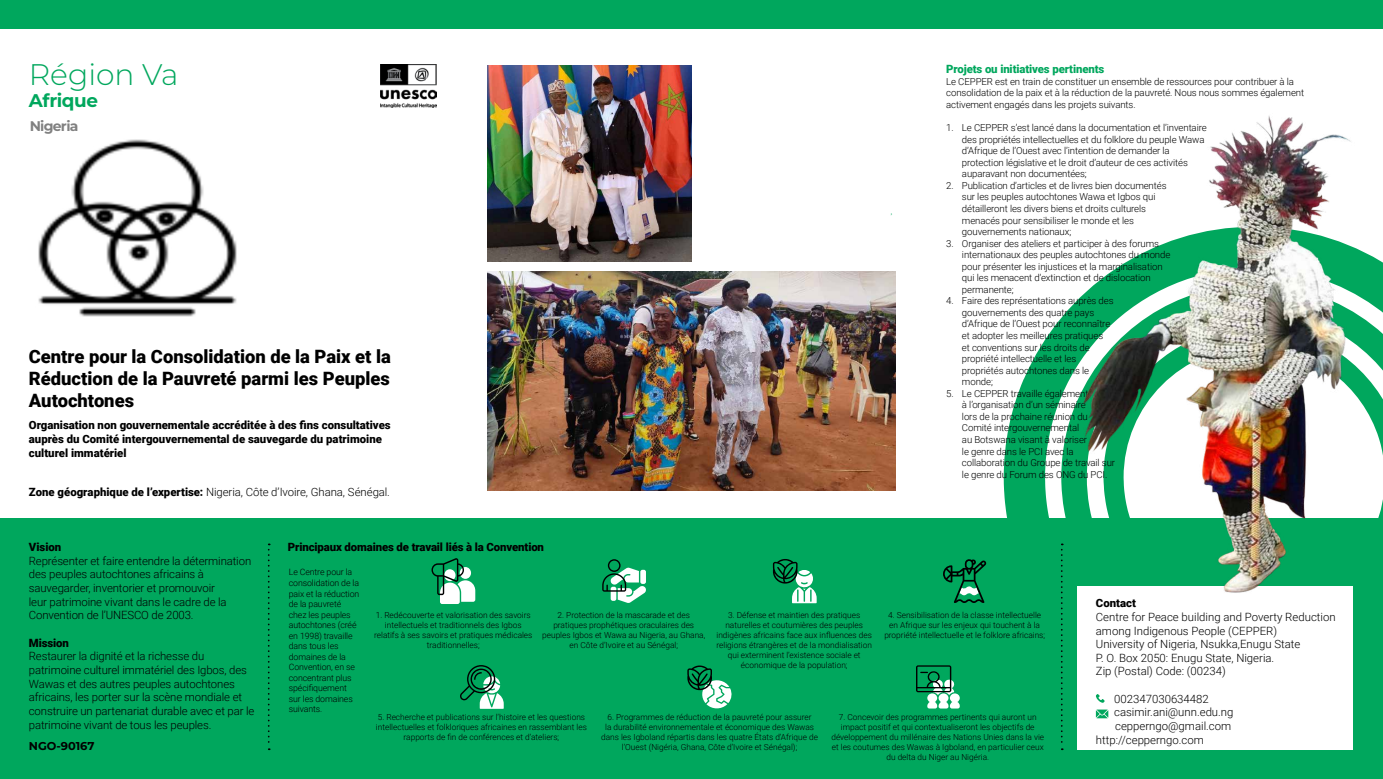
<style>
.page{position:relative;width:1383px;height:779px;background:#fff}
.page>*{position:absolute;margin:0;border:0;box-sizing:border-box;transform-origin:0 0}
.t1{font:300 29.75px "Montserrat";color:#00a75d}
.t2{font:900 18.38px/22.1px "Roboto";color:#000;text-align:justify}
.t3{font:700 18.38px "Montserrat";letter-spacing:-.02em;color:#00a75d}
.t4{font:700 14px "Montserrat";letter-spacing:-.05em;color:#000}
.t5{font:300 11.38px/13.7px "Roboto";letter-spacing:-.01em;color:#000}
.t6{font:900 11.38px/14px "Roboto";color:#000}
.t7{font:900 11.38px "Roboto";letter-spacing:-.01em;color:#00a75d}
.t8{font:700 11.38px "Montserrat";color:#000}
.t9{font:300 9.62px/11.5px "Roboto";letter-spacing:-.01em;color:#000}
.t10{font:300 8.75px/10.5px "Roboto";letter-spacing:-.01em;color:#000}
.t11{font:300 8.31px/10px "Roboto";color:#000;text-align:center}
.s1{font-weight:900}
</style>
<div class="page">
<div style="left:0;top:518px;width:1382px;height:261px;background:#00a75d"></div>
<svg style="left:1003px;top:247px;width:379px;height:480px;fill:#00a75d"></svg>
<div style="left:0;top:0;width:1382px;height:29px;background:#00a75d"></div>
<img style="left:380px;top:65px;width:57px;height:42px">
<svg style="left:268px;top:543px;width:2px;height:207px"></svg>
<svg style="left:1060px;top:543px;width:2px;height:207px"></svg>
<img style="left:487px;top:271px;width:408px;height:220px">
<img style="left:487px;top:66px;width:204px;height:196px">
<div style="left:1077px;top:586px;width:276px;height:164px;background:#fff"></div>
<svg style="left:1096px;top:694px;width:8px;height:9px"></svg>
<svg style="left:1096px;top:709px;width:12px;height:9px"></svg>
<img style="left:38px;top:139px;width:199px;height:178px">
<img style="left:1082px;top:116px;width:272px;height:482px">
<svg style="left:431px;top:558px;width:44px;height:46px"></svg>
<svg style="left:772px;top:559px;width:44px;height:44px"></svg>
<svg style="left:602px;top:559px;width:44px;height:44px"></svg>
<svg style="left:943px;top:559px;width:43px;height:44px"></svg>
<svg style="left:460px;top:665px;width:44px;height:44px"></svg>
<svg style="left:687px;top:665px;width:45px;height:44px"></svg>
<svg style="left:916px;top:665px;width:43px;height:43px"></svg>
<h1 class="t1" style="left:29px;top:55px;width:151px">Région Va</h1>
<h2 class="t3" style="left:29px;top:89px;width:71px">Afrique</h2>
<h3 class="t4" style="left:29px;top:116px;width:51px">Nigeria</h3>
<h2 class="t2" style="left:29px;top:344px;width:364px">Centre pour la Consolidation de la Paix et la Réduction de la Pauvreté parmi les Peuples Autochtones</h2>
<p class="t6" style="left:29px;top:417px;width:363px">Organisation non gouvernementale accréditée à des fins consultatives auprès du Comité intergouvernemental de sauvegarde du patrimoine culturel immatériel</p>
<p class="t5" style="left:29px;top:485px;width:363px"><span class="s1">Zone géographique de l’expertise:</span> Nigeria, Côte d’Ivoire, Ghana, Sénégal.</p>
<p class="t7" style="left:946px;top:61px;width:160px">Projets ou initiatives pertinents</p>
<p class="t9" style="left:946px;top:75px;width:359px">Le CEPPER est en train de constituer un ensemble de ressources pour contribuer à la consolidation de la paix et à la réduction de la pauvreté. Nous nous sommes également activement engagés dans les projets suivants.</p>
<p class="t9" style="left:962px;top:121px;width:246px;text-indent:-16px">1. Le CEPPER s’est lancé dans la documentation et l’inventaire des propriétés intellectuelles et du folklore du peuple Wawa d’Afrique de l’Ouest avec l’intention de demander la protection législative et le droit d’auteur de ces activités auparavant non documentées;</p>
<p class="t9" style="left:962px;top:179px;width:206px;text-indent:-16px">2. Publication d’articles et de livres bien documentés sur les peuples autochtones Wawa et Igbos qui détailleront les divers biens et droits culturels menacés pour sensibiliser le monde et les gouvernements nationaux;</p>
<p class="t9" style="left:962px;top:237px;width:210px;text-indent:-16px">3. Organiser des ateliers et participer à des forums internationaux des peuples autochtones du monde pour présenter les injustices et la marginalisation qui les menacent d’extinction et de dislocation permanente;</p>
<p class="t9" style="left:962px;top:295px;width:153px;text-indent:-16px">4. Faire des représentations auprès des gouvernements des quatre pays d’Afrique de l’Ouest pour reconnaître et adopter les meilleures pratiques<br>et conventions sur les droits de propriété intellectuelle et les propriétés autochtones dans le monde;</p>
<p class="t9" style="left:962px;top:387px;width:155px;text-indent:-16px">5. Le CEPPER travaille également<br>à l’organisation d’un séminaire<br>lors de la prochaine réunion du<br>Comité intergouvernemental<br>au Botswana visant à valoriser<br>le genre dans le PCI avec la collaboration du Groupe de travail sur le genre du Forum des ONG du PCI.</p>
<p class="t6" style="left:29px;top:539px;width:34px">Vision</p>
<p class="t5" style="left:29px;top:553px;width:224px">Représenter et faire entendre la détermination des peuples autochtones africains à sauvegarder, inventorier et promouvoir<br>leur patrimoine vivant dans le cadre de la Convention de l’UNESCO de 2003.</p>
<p class="t6" style="left:29px;top:635px;width:41px">Mission</p>
<p class="t5" style="left:29px;top:649px;width:227px">Restaurer la dignité et la richesse du patrimoine culturel immatériel des Igbos, des Wawas et des autres peuples autochtones africains, les porter sur la scène mondiale et construire un partenariat durable avec et par le patrimoine vivant de tous les peuples.</p>
<p class="t8" style="left:29px;top:738px;width:67px">NGO-90167</p>
<p class="t6" style="left:288px;top:539px;width:257px">Principaux domaines de travail liés à la Convention</p>
<p class="t10" style="left:289px;top:567px;width:72px">Le Centre pour la consolidation de la paix et la réduction de la pauvreté chez les peuples autochtones (créé en 1998) travaille dans tous les domaines de la<br>Convention, en se concentrant plus spécifiquement sur les domaines suivants.</p>
<p class="t11" style="left:374px;top:610px;width:160px">1. Redécouverte et valorisation des savoirs intellectuels et traditionnels des Igbos relatifs à ses savoirs et pratiques médicales traditionnelles;</p>
<p class="t11" style="left:542px;top:610px;width:165px">2. Protection de la mascarade et des pratiques prophétiques oraculaires des peuples Igbos et Wawa au Nigeria, au Ghana, en Côte d’Ivoire et au Sénégal;</p>
<p class="t11" style="left:716px;top:610px;width:157px">3. Défense et maintien des pratiques naturelles et coutumières des peuples indigènes africains face aux influences des religions étrangères et de la mondialisation qui exterminent l’existence sociale et économique de la population;</p>
<p class="t11" style="left:884px;top:610px;width:162px">4. Sensibilisation de la classe intellectuelle en Afrique sur les enjeux qui touchent à la propriété intellectuelle et le folklore africains;</p>
<p class="t11" style="left:376px;top:711px;width:212px">5. Recherche et publications sur l’histoire et les questions intellectuelles et folkloriques africaines en rassemblant les rapports de fin de conférences et d’ateliers;</p>
<p class="t11" style="left:601px;top:711px;width:218px">6. Programmes de réduction de la pauvreté pour assurer<br>la durabilité environnementale et économique des Wawas dans les Igboland répartis dans les quatre États d’Afrique de l’Ouest (Nigéria, Ghana, Côte d’Ivoire et Sénégal);</p>
<p class="t11" style="left:831px;top:711px;width:214px">7. Concevoir des programmes pertinents qui auront un impact positif et qui contextualiseront les objectifs de développement du millénaire des Nations Unies dans la vie et les coutumes des Wawas à Igboland, en particulier ceux du delta du Niger au Nigéria.</p>
<p class="t6" style="left:1096px;top:596px;width:42px">Contact</p>
<p class="t5" style="left:1096px;top:609px;width:241px">Centre for Peace building and Poverty Reduction among Indigenous People (CEPPER)<br>University of Nigeria, Nsukka,Enugu State<br>P. O. Box 2050: Enugu State, Nigeria.<br>Zip (Postal) Code: (00234)</p>
<p class="t5" style="left:1114px;top:691px;width:96px">002347030634482</p>
<p class="t5" style="left:1114px;top:705px;width:121px">casimir.ani@unn.edu.ng</p>
<p class="t5" style="left:1115px;top:719px;width:117px">cepperngo@gmail.com</p>
<p class="t5" style="left:1096px;top:732px;width:110px">http://cepperngo.com</p>
</div>
